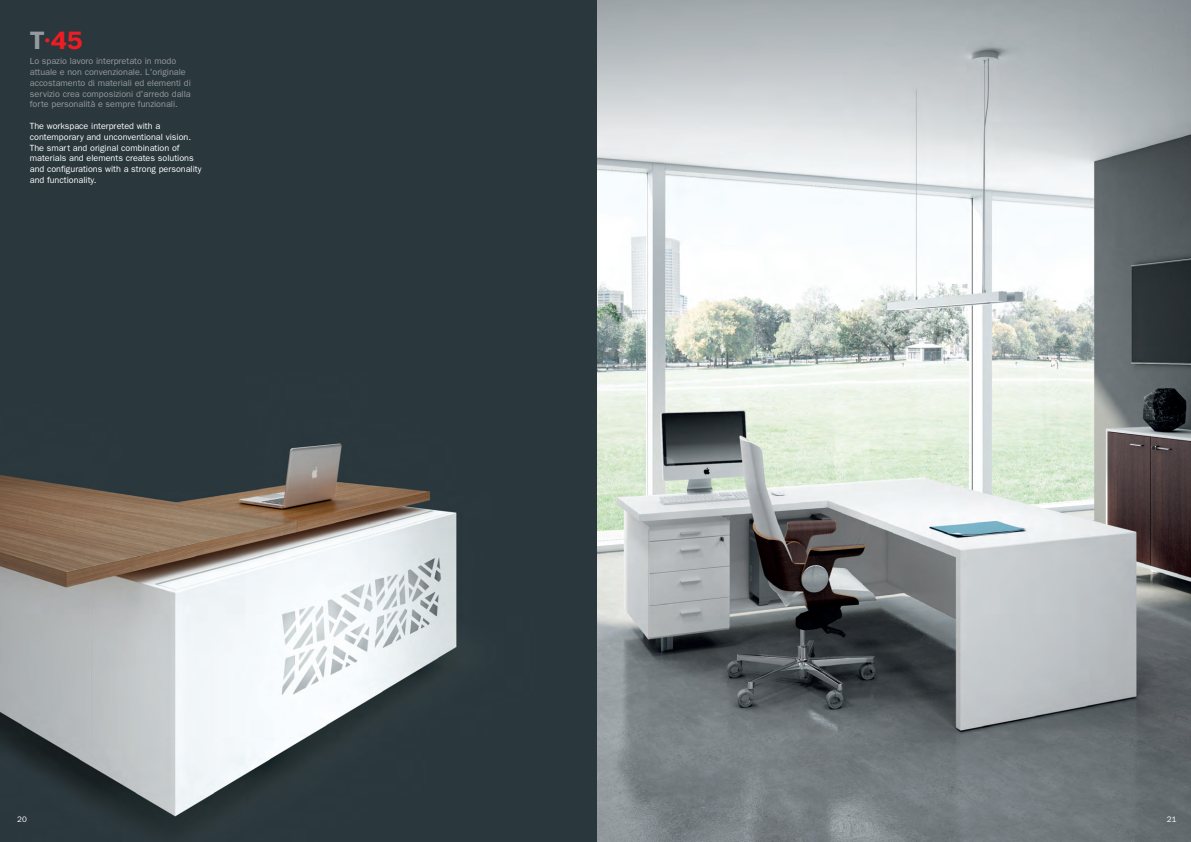
<style>
.page{position:relative;width:1191px;height:842px;background:#fff}
.page>*{position:absolute;margin:0;border:0;box-sizing:border-box;transform-origin:0 0}
.t1{font:700 24.7px "District";color:#ee1d23}
.t2{font:9px/10.8px "Franklin Gothic";color:#fff}
.t3{font:9px/10.8px "Franklin Gothic";color:#969b9f}
.t4{font:8px "Franklin Gothic";color:#fff}
.s1{color:#969b9f}
</style>
<div class="page">
<img style="left:0;top:0;width:597px;height:842px">
<img style="left:597px;top:0;width:594px;height:842px">
<h1 class="t1" style="left:30px;top:32px;width:55px"><span class="s1">T</span>·45</h1>
<p class="t3" style="left:30px;top:56px;width:162px">Lo spazio lavoro interpretato in modo attuale e non convenzionale. L'originale accostamento di materiali ed elementi di servizio crea composizioni d'arredo dalla forte personalità e sempre funzionali.</p>
<p class="t2" style="left:30px;top:120px;width:173px">The workspace interpreted with a contemporary and unconventional vision.<br>The smart and original combination of materials and elements creates solutions and configurations with a strong personality and functionality.</p>
<p class="t4" style="left:17px;top:814px;width:11px">20</p>
<p class="t4" style="left:1167px;top:814px;width:11px">21</p>
</div>
